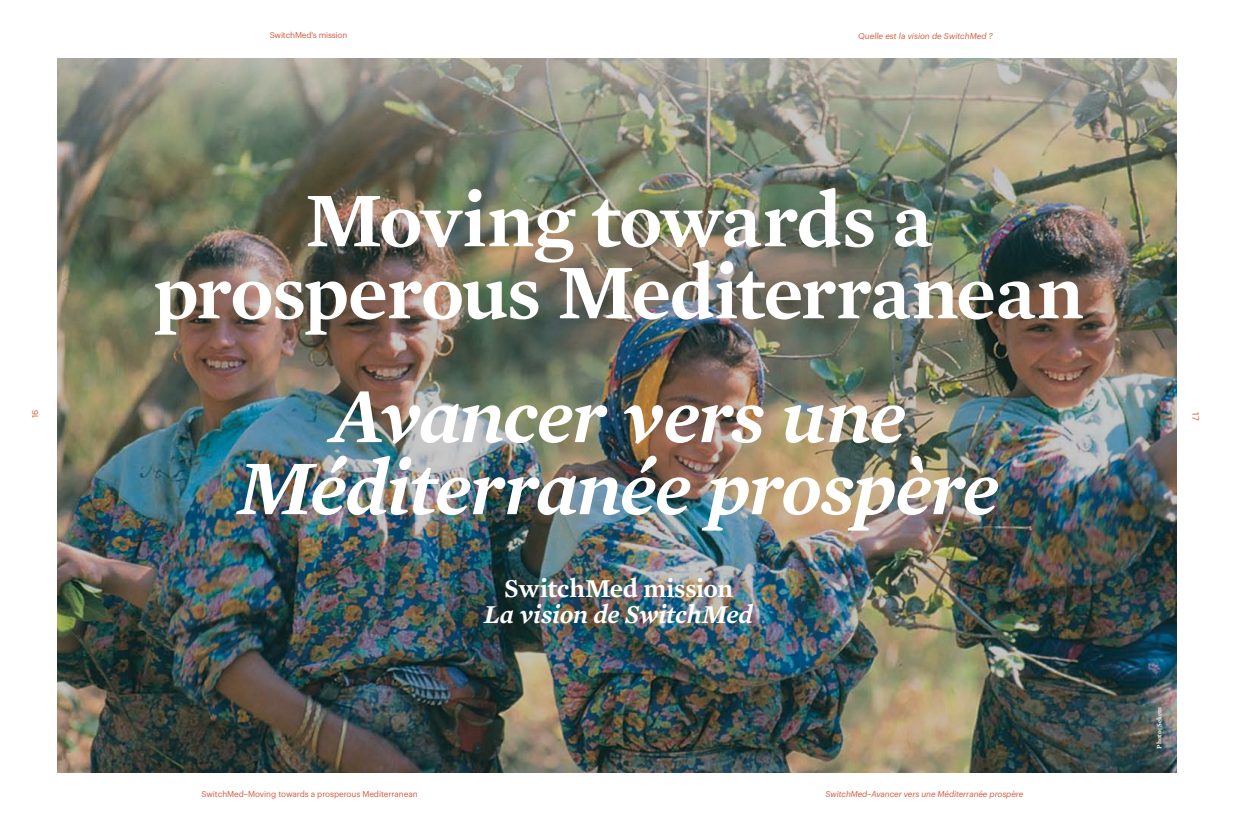
<style>
.page{position:relative;width:1234px;height:830px;background:#fff}
.page>*{position:absolute;margin:0;border:0;box-sizing:border-box;transform-origin:0 0}
.t1{font:600 78.75px/72px "Mercury Text G1";letter-spacing:-.025em;color:#fff;text-align:center}
.t2{font:italic 600 78.75px/72px "Mercury Text G1";letter-spacing:-.025em;color:#fff;text-align:center}
.t3{font:italic 600 26.25px "Mercury Text G1";letter-spacing:-.015em;color:#fff}
.t4{font:600 26.25px "Mercury Text G1";letter-spacing:-.01em;color:#fff}
.t5{font:9px "Graphik";color:#d4583d}
.t6{font:italic 8.25px "Graphik";letter-spacing:-.01em;color:#d4583d}
.t7{font:8.25px "Graphik";letter-spacing:-.01em;color:#d4583d}
.t8{font:600 6.75px "Mercury Text G1";color:#fff}
</style>
<div class="page">
<img style="left:57px;top:58px;width:1119px;height:714px">
<p class="t7" style="left:29px;top:418px;width:10px;rotate:-90deg">16</p>
<p class="t7" style="left:269px;top:29px;width:79px">SwitchMed's mission</p>
<p class="t6" style="left:858px;top:29px;width:136px">Quelle est la vision de SwitchMed ?</p>
<h1 class="t1" style="left:154px;top:183px;width:931px">Moving towards a prosperous Mediterranean</h1>
<h1 class="t2" style="left:237px;top:379px;width:763px">Avancer vers une<br>Méditerranée prospère</h1>
<h2 class="t4" style="left:504px;top:571px;width:230px">SwitchMed mission</h2>
<h2 class="t3" style="left:484px;top:598px;width:270px">La vision de SwitchMed</h2>
<p class="t7" style="left:201px;top:787px;width:218px">SwitchMed–Moving towards a prosperous Mediterranean</p>
<p class="t6" style="left:825px;top:787px;width:199px">SwitchMed–Avancer vers une Méditerranée prospère</p>
<p class="t5" style="left:1202px;top:412px;width:10px;rotate:90deg">17</p>
<p class="t8" style="left:1154px;top:748px;width:43px;rotate:-90deg">Photo: Sekem</p>
</div>
